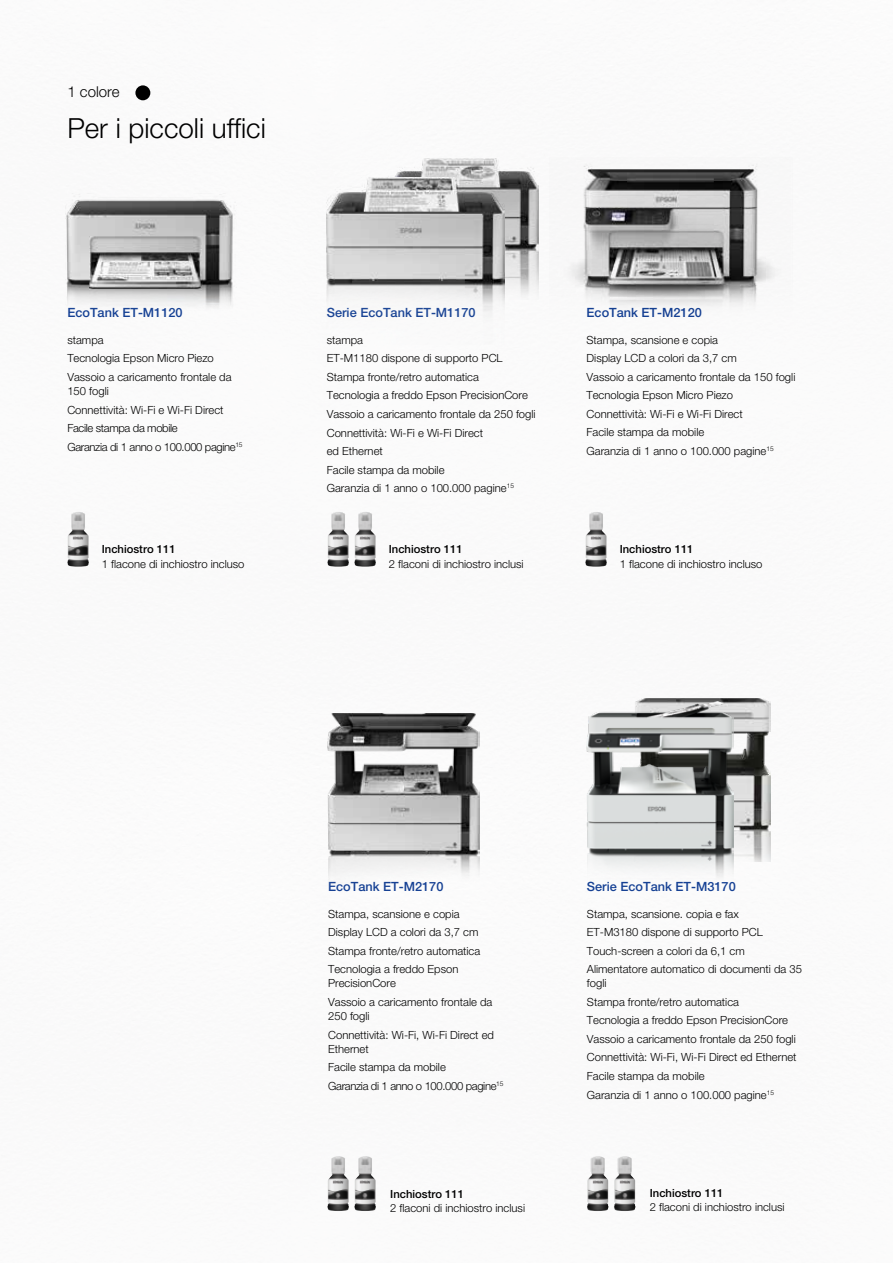
<style>
.page{position:relative;width:893px;height:1263px;background:#fff}
.page>*{position:absolute;margin:0;border:0;box-sizing:border-box;transform-origin:0 0}
.t1{font:300 27.75px "Helvetica Neue LT";color:#000}
.t2{font:300 15px "Helvetica Neue LT";color:#000}
.t3{font:500 12.75px "Helvetica Neue LT";color:#164194}
.t4{font:300 11.25px/18.5px "Helvetica Neue LT";color:#000}
.t5{font:300 11.25px/18.5px "Helvetica Neue LT";letter-spacing:-.03em;color:#000}
.t6{font:500 11.25px "Helvetica Neue LT";color:#000}
</style>
<div class="page">
<div style="left:135px;top:85px;width:15px;height:15px;background:#000;border-radius:50%"></div>
<img style="left:635px;top:699px;width:136px;height:162px">
<img style="left:388px;top:159px;width:150px;height:139px">
<img style="left:567px;top:163px;width:214px;height:147px">
<img style="left:327px;top:178px;width:178px;height:140px">
<img style="left:327px;top:1156px;width:22px;height:55px">
<img style="left:354px;top:1156px;width:22px;height:55px">
<img style="left:327px;top:713px;width:152px;height:171px">
<img style="left:585px;top:512px;width:22px;height:55px">
<img style="left:587px;top:1156px;width:21px;height:55px">
<img style="left:614px;top:1156px;width:21px;height:55px">
<img style="left:327px;top:512px;width:22px;height:55px">
<img style="left:354px;top:512px;width:22px;height:55px">
<img style="left:586px;top:702px;width:147px;height:176px">
<img style="left:67px;top:512px;width:22px;height:55px">
<img style="left:65px;top:193px;width:171px;height:116px">
<h2 class="t2" style="left:67px;top:83px;width:54px">1 colore</h2>
<h1 class="t1" style="left:67px;top:111px;width:200px">Per i piccoli uffici</h1>
<p class="t3" style="left:67px;top:305px;width:117px">EcoTank ET-M1120</p>
<p class="t4" style="left:67px;top:330px;width:166px">stampa<br>Tecnologia Epson Micro Piezo<br>Vassoio a caricamento frontale da</p>
<p class="t5" style="left:67px;top:382px;width:177px">150 fogli<br>Connettività: Wi-Fi e Wi-Fi Direct<br>Facile stampa da mobile<br>Garanzia di 1 anno o 100.000 pagine<sup>15</sup></p>
<p class="t6" style="left:102px;top:543px;width:75px">Inchiostro 111</p>
<p class="t4" style="left:102px;top:554px;width:144px">1 flacone di inchiostro incluso</p>
<p class="t3" style="left:327px;top:305px;width:150px">Serie EcoTank ET-M1170</p>
<p class="t4" style="left:327px;top:330px;width:210px">stampa<br>ET-M1180 dispone di supporto PCL<br>Stampa fronte/retro automatica<br>Tecnologia a freddo Epson PrecisionCore<br>Vassoio a caricamento frontale da 250 fogli<br>Connettività: Wi-Fi e Wi-Fi Direct<br>ed Ethernet<br>Facile stampa da mobile<br>Garanzia di 1 anno o 100.000 pagine<sup>15</sup></p>
<p class="t6" style="left:389px;top:543px;width:75px">Inchiostro 111</p>
<p class="t4" style="left:389px;top:554px;width:136px">2 flaconi di inchiostro inclusi</p>
<p class="t3" style="left:587px;top:305px;width:117px">EcoTank ET-M2120</p>
<p class="t4" style="left:587px;top:330px;width:210px">Stampa, scansione e copia<br>Display LCD a colori da 3,7 cm<br>Vassoio a caricamento frontale da 150 fogli<br>Tecnologia Epson Micro Piezo<br>Connettività: Wi-Fi e Wi-Fi Direct<br>Facile stampa da mobile<br>Garanzia di 1 anno o 100.000 pagine<sup>15</sup></p>
<p class="t6" style="left:620px;top:543px;width:75px">Inchiostro 111</p>
<p class="t4" style="left:620px;top:554px;width:144px">1 flacone di inchiostro incluso</p>
<p class="t3" style="left:328px;top:878px;width:117px">EcoTank ET-M2170</p>
<p class="t4" style="left:328px;top:904px;width:154px">Stampa, scansione e copia<br>Display LCD a colori da 3,7 cm<br>Stampa fronte/retro automatica<br>Tecnologia a freddo Epson</p>
<p class="t4" style="left:328px;top:974px;width:166px">PrecisionCore<br>Vassoio a caricamento frontale da</p>
<p class="t4" style="left:328px;top:1007px;width:167px">250 fogli<br>Connettività: Wi-Fi, Wi-Fi Direct ed</p>
<p class="t4" style="left:328px;top:1039px;width:177px">Ethernet<br>Facile stampa da mobile<br>Garanzia di 1 anno o 100.000 pagine<sup>15</sup></p>
<p class="t6" style="left:390px;top:1187px;width:75px">Inchiostro 111</p>
<p class="t4" style="left:390px;top:1199px;width:136px">2 flaconi di inchiostro inclusi</p>
<p class="t3" style="left:587px;top:878px;width:150px">Serie EcoTank ET-M3170</p>
<p class="t4" style="left:587px;top:904px;width:217px">Stampa, scansione. copia e fax<br>ET-M3180 dispone di supporto PCL Touch-screen a colori da 6,1 cm Alimentatore automatico di documenti da 35</p>
<p class="t4" style="left:587px;top:974px;width:211px">fogli<br>Stampa fronte/retro automatica<br>Tecnologia a freddo Epson PrecisionCore Vassoio a caricamento frontale da 250 fogli Connettività: Wi-Fi, Wi-Fi Direct ed Ethernet Facile stampa da mobile<br>Garanzia di 1 anno o 100.000 pagine<sup>15</sup></p>
<p class="t6" style="left:650px;top:1186px;width:75px">Inchiostro 111</p>
<p class="t4" style="left:650px;top:1198px;width:136px">2 flaconi di inchiostro inclusi</p>
</div>
